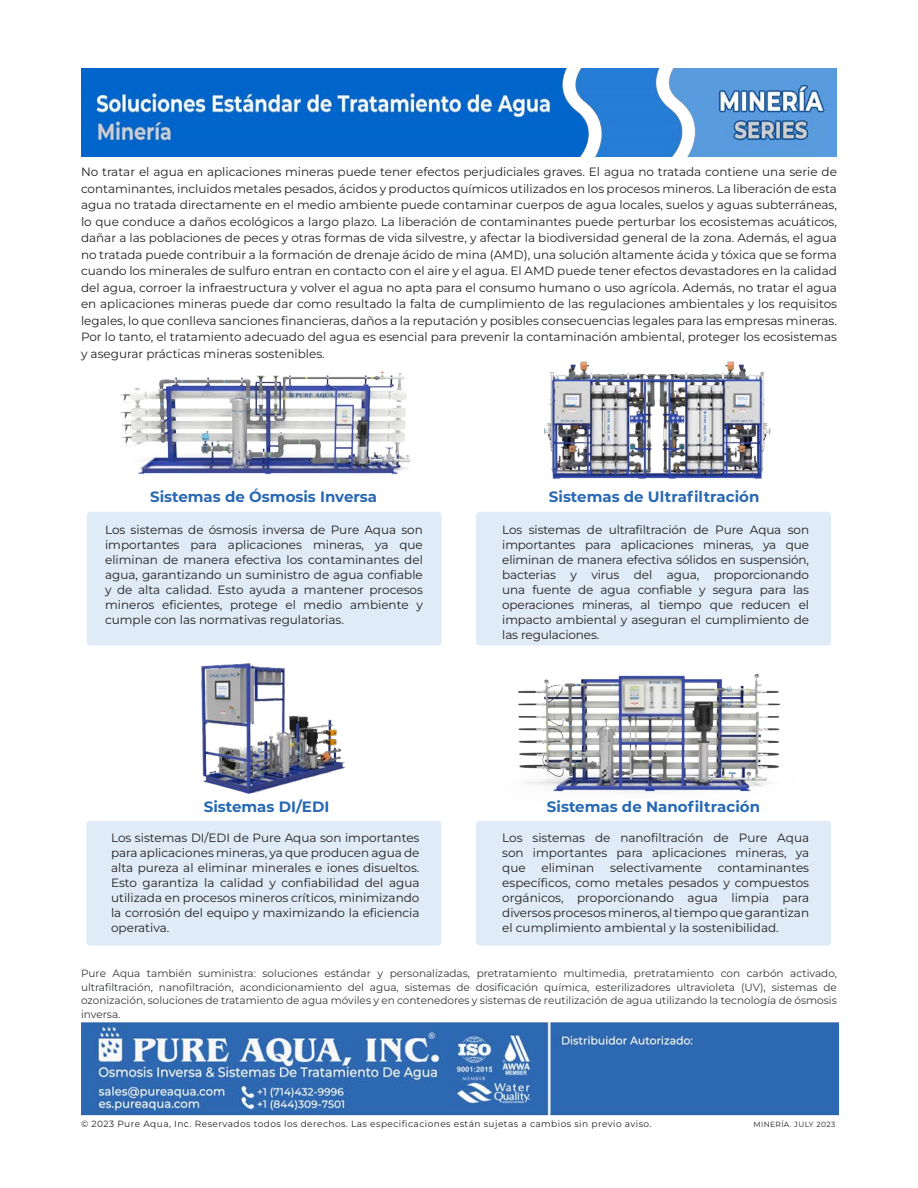
<style>
.page{position:relative;width:918px;height:1188px;background:#fff}
.page>*{position:absolute;margin:0;border:0;box-sizing:border-box;transform-origin:0 0}
.t1{font:700 15px "Montserrat";color:#2968b3}
.t2{font:700 15px "Montserrat";color:#2569b4}
.Body_10pt{font:12px/16.5px "Montserrat";color:#202221;text-align:justify}
.t3{font:12px/15px "Montserrat";color:#231f20;text-align:justify}
.Body_11pt{font:10.5px/13.5px "Montserrat";color:#343636;text-align:justify}
.Body_10pt-2{font:9px "Montserrat";letter-spacing:.05em;color:#231f20}
.Body_10pt-3{font:7.5px "Montserrat";letter-spacing:.05em;color:#231f20}
</style>
<div class="page">
<div style="left:87px;top:512px;width:355px;height:134px;background:#dfebf6;border-radius:4px"></div>
<div style="left:476px;top:512px;width:355px;height:134px;background:#dfebf6;border-radius:4px"></div>
<div style="left:476px;top:821px;width:355px;height:125px;background:#dfebf6;border-radius:4px"></div>
<div style="left:86px;top:821px;width:355px;height:125px;background:#dfebf6;border-radius:4px"></div>
<img style="left:544px;top:361px;width:227px;height:118px">
<img style="left:120px;top:371px;width:291px;height:104px">
<img style="left:518px;top:674px;width:262px;height:118px">
<img style="left:201px;top:663px;width:144px;height:131px">
<img style="left:81px;top:68px;width:756px;height:88px">
<img style="left:81px;top:1022px;width:758px;height:94px">
<p class="Body_10pt" style="left:81px;top:163px;width:758px">No tratar el agua en aplicaciones mineras puede tener efectos perjudiciales graves. El agua no tratada contiene una serie de contaminantes, incluidos metales pesados, ácidos y productos químicos utilizados en los procesos mineros. La liberación de esta agua no tratada directamente en el medio ambiente puede contaminar cuerpos de agua locales, suelos y aguas subterráneas, lo que conduce a daños ecológicos a largo plazo. La liberación de contaminantes puede perturbar los ecosistemas acuáticos, dañar a las poblaciones de peces y otras formas de vida silvestre, y afectar la biodiversidad general de la zona. Además, el agua no tratada puede contribuir a la formación de drenaje ácido de mina (AMD), una solución altamente ácida y tóxica que se forma cuando los minerales de sulfuro entran en contacto con el aire y el agua. El AMD puede tener efectos devastadores en la calidad del agua, corroer la infraestructura y volver el agua no apta para el consumo humano o uso agrícola. Además, no tratar el agua en aplicaciones mineras puede dar como resultado la falta de cumplimiento de las regulaciones ambientales y los requisitos legales, lo que conlleva sanciones financieras, daños a la reputación y posibles consecuencias legales para las empresas mineras.<br>Por lo tanto, el tratamiento adecuado del agua es esencial para prevenir la contaminación ambiental, proteger los ecosistemas y asegurar prácticas mineras sostenibles.</p>
<p class="t1" style="left:150px;top:486px;width:229px">Sistemas de Ósmosis Inversa</p>
<p class="t3" style="left:105px;top:522px;width:319px">Los sistemas de ósmosis inversa de Pure Aqua son importantes para aplicaciones mineras, ya que eliminan de manera efectiva los contaminantes del agua, garantizando un suministro de agua confiable y de alta calidad. Esto ayuda a mantener procesos mineros eficientes, protege el medio ambiente y cumple con las normativas regulatorias.</p>
<p class="t2" style="left:204px;top:796px;width:127px">Sistemas DI/EDI</p>
<p class="t3" style="left:111px;top:830px;width:310px">Los sistemas DI/EDI de Pure Aqua son importantes para aplicaciones mineras, ya que producen agua de alta pureza al eliminar minerales e iones disueltos.<br>Esto garantiza la calidad y confiabilidad del agua utilizada en procesos mineros críticos, minimizando la corrosión del equipo y maximizando la eficiencia operativa.</p>
<p class="t1" style="left:549px;top:486px;width:212px">Sistemas de Ultrafiltración</p>
<p class="t3" style="left:502px;top:522px;width:308px">Los sistemas de ultrafiltración de Pure Aqua son importantes para aplicaciones mineras, ya que eliminan de manera efectiva sólidos en suspensión, bacterias y virus del agua, proporcionando una fuente de agua confiable y segura para las operaciones mineras, al tiempo que reducen el impacto ambiental y aseguran el cumplimiento de las regulaciones.</p>
<p class="t2" style="left:547px;top:795px;width:215px">Sistemas de Nanofiltración</p>
<p class="t3" style="left:502px;top:830px;width:308px">Los sistemas de nanofiltración de Pure Aqua son importantes para aplicaciones mineras, ya que</p>
<p class="t3" style="left:502px;top:860px;width:308px;text-indent:216px">contaminantes específicos, como metales pesados y compuestos orgánicos, proporcionando agua limpia para diversos procesos mineros, al tiempo que garantizan el cumplimiento ambiental y la sostenibilidad.</p>
<p class="t3" style="left:541px;top:860px;width:54px">eliminan</p>
<p class="t3" style="left:610px;top:860px;width:93px">selectivamente</p>
<p class="Body_11pt" style="left:81px;top:967px;width:758px">Pure Aqua también suministra: soluciones estándar y personalizadas, pretratamiento multimedia, pretratamiento con carbón activado, ultrafiltración, nanofiltración, acondicionamiento del agua, sistemas de dosificación química, esterilizadores ultravioleta (UV), sistemas de ozonización, soluciones de tratamiento de agua móviles y en contenedores y sistemas de reutilización de agua utilizando la tecnología de ósmosis inversa.</p>
<p class="Body_10pt-2" style="left:81px;top:1118px;width:572px">© 2023 Pure Aqua, Inc. Reservados todos los derechos. Las especificaciones están sujetas a cambios sin previo aviso.</p>
<p class="Body_10pt-3" style="left:754px;top:1119px;width:83px">MINERÍA. JULY 2023</p>
</div>
